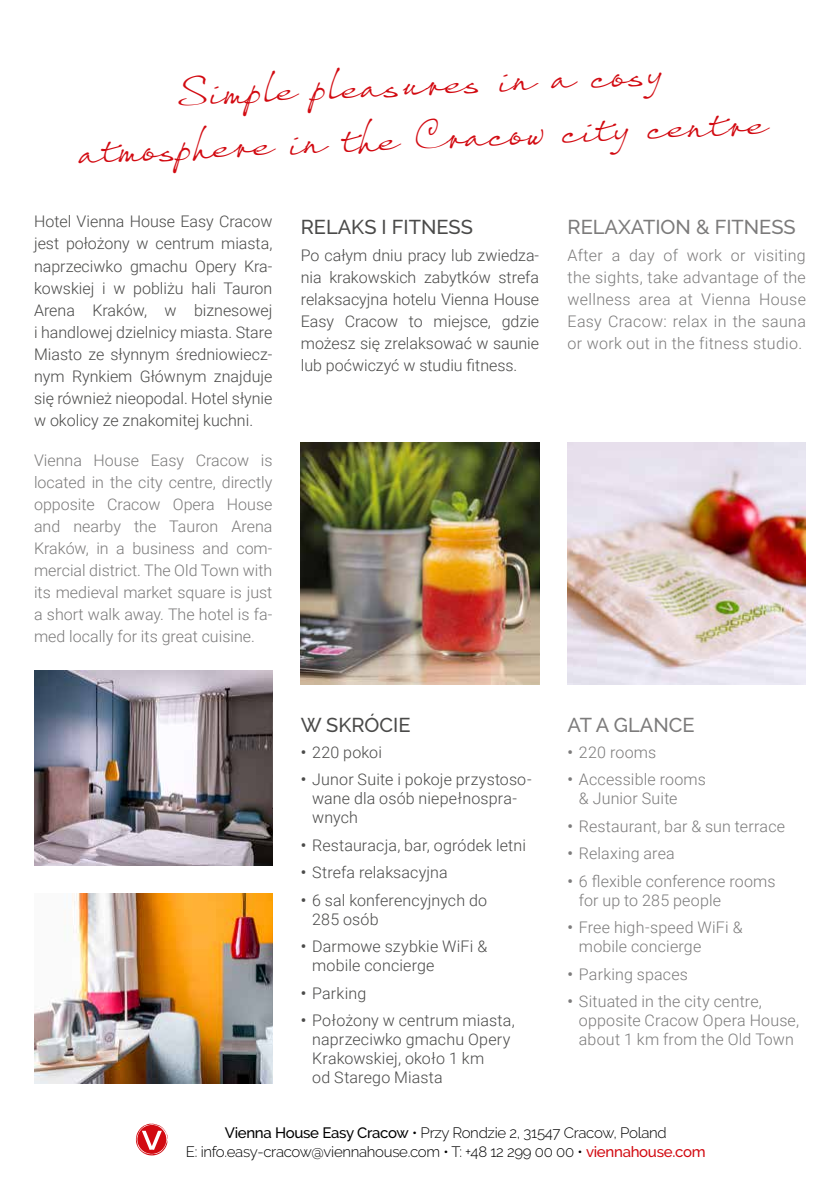
<style>
.page{position:relative;width:840px;height:1191px;background:#fff}
.page>*{position:absolute;margin:0;border:0;box-sizing:border-box;transform-origin:0 0}
.t1{font:42px/53.8px "Thought";color:#d20a11;text-align:center}
.t2{font:500 20px "Raleway";color:#7c7b7b}
.t3{font:500 20px "Raleway";color:#4a4a49}
.t4{font:300 16px/22px "Roboto";letter-spacing:.01em;color:#4a4a49}
.t5{font:300 16px/22px "Roboto";letter-spacing:.01em;color:#7c7b7b}
.t6{font:300 15px/19px "Raleway";letter-spacing:-.02em;color:#000;text-align:center}
.s1{font-weight:500}
.s2{font-weight:500;color:#d20a11}
</style>
<div class="page">
<img style="left:34px;top:670px;width:238px;height:195px">
<img style="left:34px;top:893px;width:238px;height:190px">
<svg style="left:136px;top:1123px;width:32px;height:32px"></svg>
<img style="left:300px;top:443px;width:239px;height:241px">
<img style="left:567px;top:443px;width:238px;height:241px">
<h1 class="t1" style="left:75px;top:68px;width:690px;rotate:-2deg">Simple pleasures in a cosy atmosphere in the Cracow city centre</h1>
<p class="t4" style="left:34px;top:210px;width:240px;text-align:justify">Hotel Vienna House Easy Cracow jest położony w centrum miasta, naprzeciwko gmachu Opery Kra&shy;kowskiej i w pobliżu hali Tauron Arena Kraków, w biznesowej i handlowej dzielnicy miasta. Stare Miasto ze słynnym średniowiecz&shy;nym Rynkiem Głównym znajduje się również nieopodal. Hotel słynie w okolicy ze znakomitej kuchni.</p>
<p class="t2" style="left:567px;top:216px;width:229px">RELAXATION &amp; FITNESS</p>
<p class="t3" style="left:300px;top:216px;width:173px">RELAKS I FITNESS</p>
<p class="t4" style="left:300px;top:243px;width:240px;text-align:justify">Po całym dniu pracy lub zwiedza&shy;nia krakowskich zabytków strefa relaksacyjna hotelu Vienna House Easy Cracow to miejsce, gdzie możesz się zrelaksować w saunie lub poćwiczyć w studiu fitness.</p>
<p class="t5" style="left:567px;top:243px;width:240px;text-align:justify">After a day of work or visiting the sights, take advantage of the wellness area at Vienna House Easy Cracow: relax in the sauna or work out in the fitness studio.</p>
<p class="t5" style="left:34px;top:448px;width:240px;text-align:justify">Vienna House Easy Cracow is located in the city centre, directly opposite Cracow Opera House and nearby the Tauron Arena Kraków, in a business and com&shy;mercial district. The Old Town with its medieval market square is just a short walk away. The hotel is fa&shy;med locally for its great cuisine.</p>
<p class="t3" style="left:300px;top:713px;width:111px">W SKRÓCIE</p>
<p class="t4" style="left:300px;top:740px;width:83px"><span class="s1">•</span> 220 pokoi</p>
<p class="t4" style="left:312px;top:769px;width:221px;line-height:19px;text-indent:-11px"><span class="s1">•</span> Junor Suite i pokoje przystoso&shy;wane dla osób niepełnospra&shy;wnych</p>
<p class="t4" style="left:300px;top:833px;width:226px"><span class="s1">•</span> Restauracja, bar, ogródek letni</p>
<p class="t4" style="left:300px;top:861px;width:148px"><span class="s1">•</span> Strefa relaksacyjna</p>
<p class="t4" style="left:312px;top:890px;width:176px;line-height:19px;text-indent:-11px"><span class="s1">•</span> 6 sal konferencyjnych do<br>285 osób</p>
<p class="t4" style="left:312px;top:936px;width:176px;line-height:19px;text-indent:-11px"><span class="s1">•</span> Darmowe szybkie WiFi &amp; mobile concierge</p>
<p class="t4" style="left:300px;top:981px;width:67px"><span class="s1">•</span> Parking</p>
<p class="t4" style="left:312px;top:1010px;width:204px;line-height:19px;text-indent:-11px"><span class="s1">•</span> Położony w centrum miasta, naprzeciwko gmachu Opery<br>Krakowskiej, około 1 km<br>od Starego Miasta</p>
<p class="t2" style="left:567px;top:713px;width:128px">AT A GLANCE</p>
<p class="t5" style="left:567px;top:740px;width:90px"><span class="s1">•</span> 220 rooms</p>
<p class="t5" style="left:578px;top:769px;width:128px;line-height:19px;text-indent:-11px"><span class="s1">•</span> Accessible rooms &amp; Junior Suite</p>
<p class="t5" style="left:567px;top:814px;width:219px"><span class="s1">•</span> Restaurant, bar &amp; sun terrace</p>
<p class="t5" style="left:567px;top:842px;width:109px"><span class="s1">•</span> Relaxing area</p>
<p class="t5" style="left:578px;top:871px;width:198px;line-height:19px;text-indent:-11px"><span class="s1">•</span> 6 flexible conference rooms for up to 285 people</p>
<p class="t5" style="left:578px;top:917px;width:165px;line-height:19px;text-indent:-11px"><span class="s1">•</span> Free high-speed WiFi &amp; mobile concierge</p>
<p class="t5" style="left:567px;top:962px;width:122px"><span class="s1">•</span> Parking spaces</p>
<p class="t5" style="left:578px;top:991px;width:222px;line-height:19px;text-indent:-11px"><span class="s1">•</span> Situated in the city centre, opposite Cracow Opera House, about 1 km from the Old Town</p>
<p class="t6" style="left:186px;top:1123px;width:521px"><span class="s1">Vienna House Easy Cracow</span> • Przy Rondzie 2, 31547 Cracow, Poland<br>E: info.easy-cracow@viennahouse.com • T: +48 12 299 00 00 • <span class="s2">viennahouse.com</span></p>
</div>
